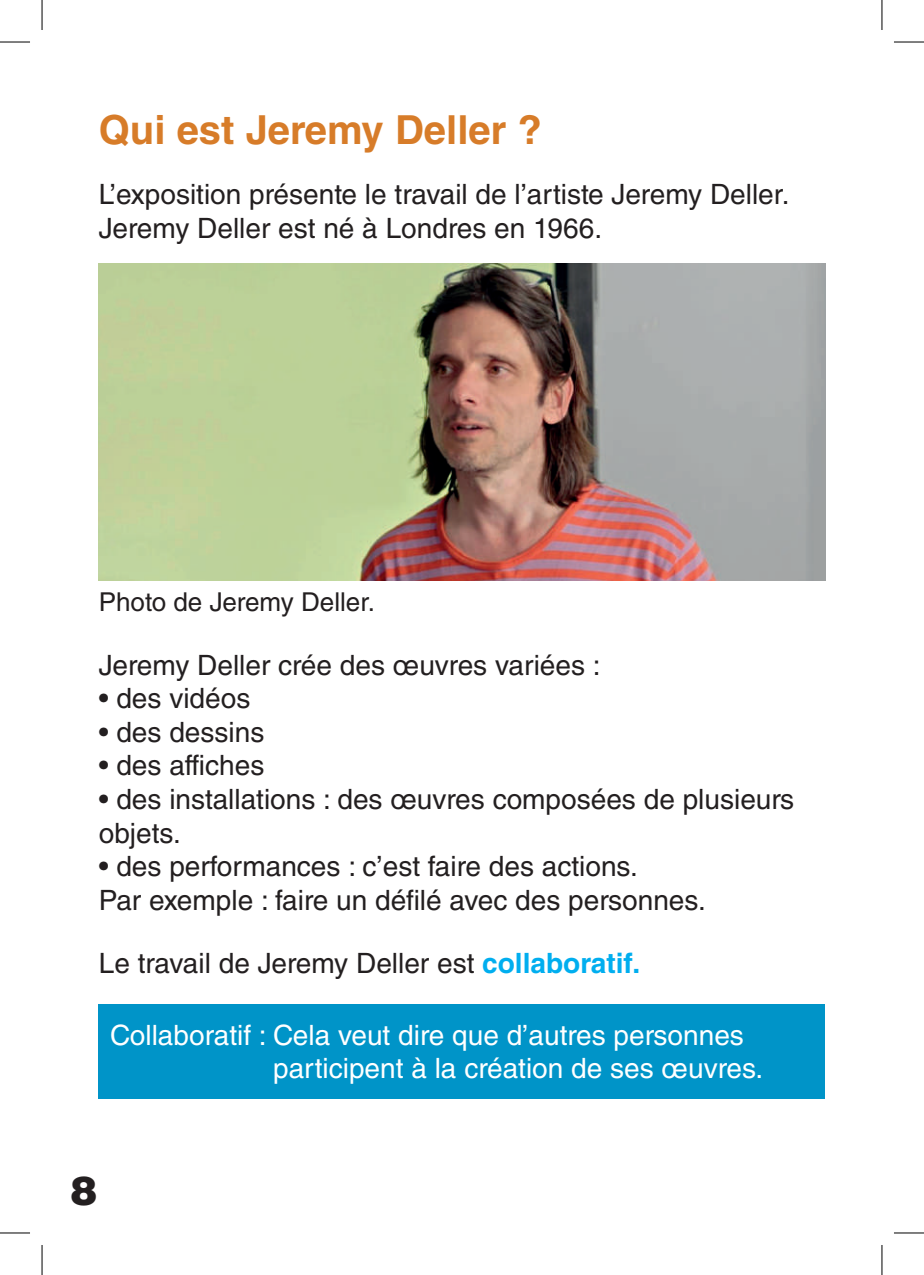
<style>
.page{position:relative;width:924px;height:1275px;background:#fff}
.page>*{position:absolute;margin:0;border:0;box-sizing:border-box;transform-origin:0 0}
.t1{font:700 40px "Helvetica LT Std";color:#d77c29}
.t2{font:900 40px "Helvetica LT Std";color:#231f20}
.t3{font:28px/33.6px "Helvetica LT Std";color:#231f20}
.t4{font:28px/33.6px "Helvetica LT Std";color:#fff}
.t5{font:26px "Helvetica LT Std";color:#231f20}
.s1{font-weight:700;color:#00aeef}
</style>
<div class="page">
<img style="left:99px;top:263px;width:725px;height:318px">
<div style="left:99px;top:1004px;width:725px;height:94px;background:#0094c8"></div>
<hr style="left:0;top:42px;width:30px;height:1px;background:#000">
<hr style="left:893px;top:42px;width:30px;height:1px;background:#000">
<hr style="left:0;top:1232px;width:30px;height:1px;background:#000">
<hr style="left:893px;top:1232px;width:30px;height:1px;background:#000">
<hr style="left:42px;top:0;width:1px;height:30px;background:#000">
<hr style="left:42px;top:1245px;width:1px;height:30px;background:#000">
<hr style="left:881px;top:0;width:1px;height:30px;background:#000">
<hr style="left:881px;top:1245px;width:1px;height:30px;background:#000">
<h1 class="t1" style="left:99px;top:106px;width:444px">Qui est Jeremy Deller ?</h1>
<p class="t3" style="left:99px;top:177px;width:692px">L’exposition présente le travail de l’artiste Jeremy Deller.<br>Jeremy Deller est né à Londres en 1966.</p>
<p class="t5" style="left:99px;top:586px;width:277px">Photo de Jeremy Deller.</p>
<p class="t3" style="left:99px;top:648px;width:503px">Jeremy Deller crée des œuvres variées :</p>
<p class="t3" style="left:99px;top:681px;width:153px">• des vidéos</p>
<p class="t3" style="left:99px;top:715px;width:167px">• des dessins</p>
<p class="t3" style="left:99px;top:749px;width:167px">• des affiches</p>
<p class="t3" style="left:99px;top:782px;width:696px">• des installations : des œuvres composées de plusieurs objets.</p>
<p class="t3" style="left:99px;top:849px;width:608px">• des performances : c’est faire des actions.<br>Par exemple : faire un défilé avec des personnes.</p>
<p class="t3" style="left:99px;top:946px;width:542px">Le travail de Jeremy Deller est <span class="s1">collaboratif.</span></p>
<p class="t4" style="left:273px;top:1018px;width:491px;text-indent:-163px">Collaboratif : Cela veut dire que d’autres personnes participent à la création de ses œuvres.</p>
<h1 class="t2" style="left:70px;top:1164px;width:28px">8</h1>
</div>
